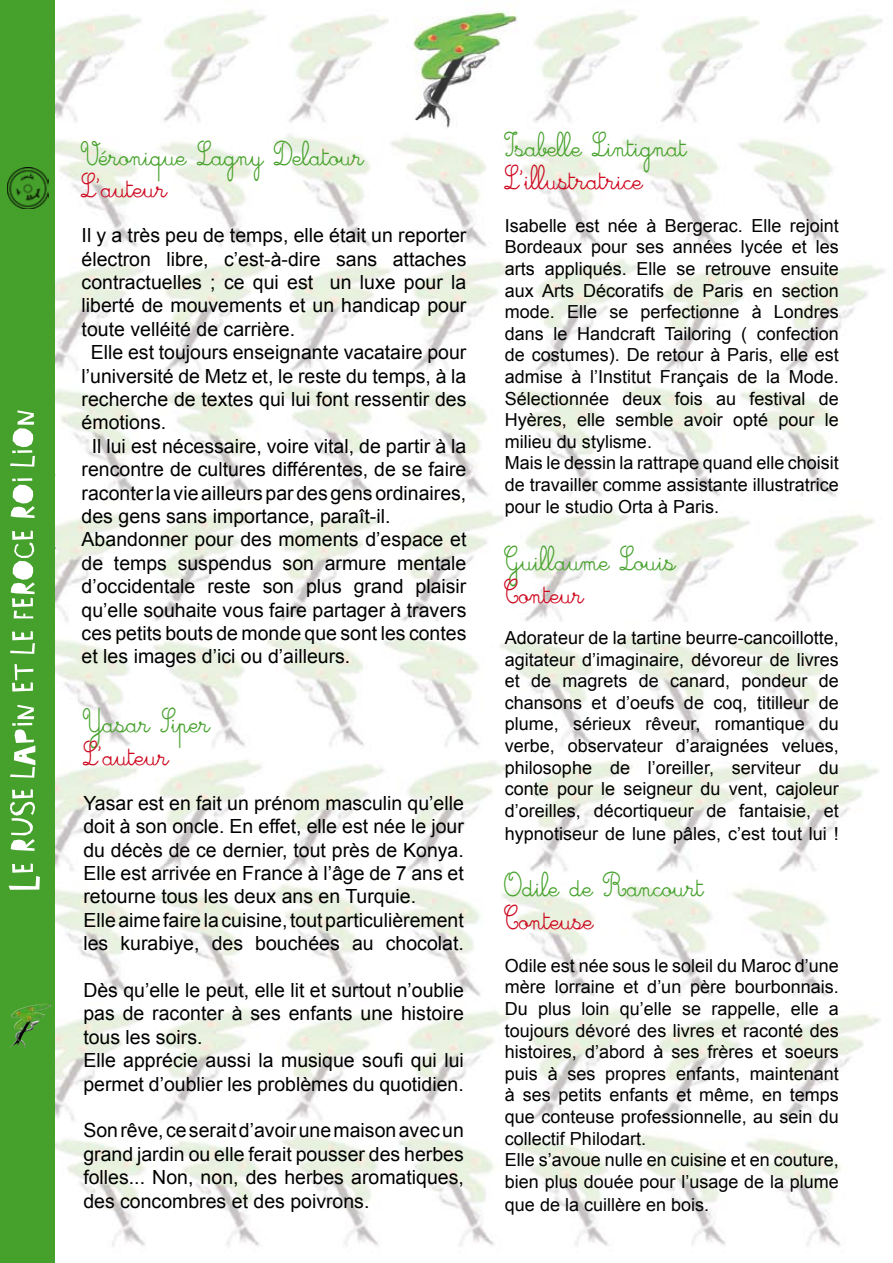
<style>
.page{position:relative;width:893px;height:1263px;background:#fff}
.page>*{position:absolute;margin:0;border:0;box-sizing:border-box;transform-origin:0 0}
.t1{font:27px "Cursivestandard";color:#45a12b}
.t2{font:27px "Cursivestandard";color:#cd071e}
.t3{font:19.5px/23.4px "Arial";color:#000}
.t4{font:18px/21.6px "Arial";color:#000}
</style>
<div class="page">
<img style="left:54px;top:0;width:831px;height:1263px">
<svg style="left:54px;top:569px;width:2px;height:9px"></svg>
<svg style="left:54px;top:543px;width:3px;height:8px"></svg>
<svg style="left:54px;top:470px;width:3px;height:8px"></svg>
<div style="left:0;top:0;width:54px;height:1263px;background:#45a12b"></div>
<svg style="left:9px;top:410px;width:31px;height:480px"></svg>
<img style="left:9px;top:1004px;width:36px;height:44px">
<img style="left:7px;top:168px;width:41px;height:40px">
<h1 class="t1" style="left:82px;top:140px;width:284px">Véronique Lagny Delatour</h1>
<h1 class="t2" style="left:82px;top:172px;width:87px">L’auteur</h1>
<p class="t3" style="left:82px;top:224px;width:386px">Il y a très peu de temps, elle était un reporter</p>
<p class="t3" style="left:82px;top:247px;width:386px">électron libre, c’est-à-dire sans attaches</p>
<p class="t3" style="left:82px;top:271px;width:386px">contractuelles ; ce qui est un luxe pour la</p>
<p class="t3" style="left:82px;top:294px;width:386px">liberté de mouvements et un handicap pour</p>
<p class="t3" style="left:82px;top:317px;width:215px">toute velléité de carrière.</p>
<p class="t3" style="left:91px;top:341px;width:377px">Elle est toujours enseignante vacataire pour</p>
<p class="t3" style="left:82px;top:364px;width:386px">l’université de Metz et, le reste du temps, à la</p>
<p class="t3" style="left:82px;top:388px;width:386px">recherche de textes qui lui font ressentir des</p>
<p class="t3" style="left:82px;top:411px;width:86px">émotions.</p>
<p class="t3" style="left:92px;top:434px;width:376px">Il lui est nécessaire, voire vital, de partir à la</p>
<p class="t3" style="left:82px;top:458px;width:386px">rencontre de cultures différentes, de se faire</p>
<p class="t3" style="left:82px;top:481px;width:386px">raconter la vie ailleurs par des gens ordinaires,</p>
<p class="t3" style="left:82px;top:505px;width:310px">des gens sans importance, paraît-il.</p>
<p class="t3" style="left:82px;top:528px;width:386px">Abandonner pour des moments d’espace et</p>
<p class="t3" style="left:82px;top:551px;width:386px">de temps suspendus son armure mentale</p>
<p class="t3" style="left:82px;top:575px;width:386px">d’occidentale reste son plus grand plaisir</p>
<p class="t3" style="left:82px;top:598px;width:386px">qu’elle souhaite vous faire partager à travers</p>
<p class="t3" style="left:82px;top:622px;width:386px">ces petits bouts de monde que sont les contes</p>
<p class="t3" style="left:82px;top:645px;width:270px">et les images d’ici ou d’ailleurs.</p>
<h1 class="t1" style="left:83px;top:707px;width:129px">Yasar Siper</h1>
<h1 class="t2" style="left:83px;top:740px;width:87px">L’auteur</h1>
<p class="t3" style="left:83px;top:791px;width:382px">Yasar est en fait un prénom masculin qu’elle doit à son oncle. En effet, elle est née le jour du décès de ce dernier, tout près de Konya.<br>Elle est arrivée en France à l’âge de 7 ans et retourne tous les deux ans en Turquie.<br>Elle aime faire la cuisine, tout particulièrement les kurabiye, des bouchées au chocolat.</p>
<p class="t3" style="left:83px;top:979px;width:382px">Dès qu’elle le peut, elle lit et surtout n’oublie pas de raconter à ses enfants une histoire tous les soirs.<br>Elle apprécie aussi la musique soufi qui lui permet d’oublier les problèmes du quotidien.</p>
<p class="t3" style="left:83px;top:1119px;width:382px;text-align:justify">Son rêve, ce serait d’avoir une maison avec un grand jardin ou elle ferait pousser des herbes folles... Non, non, des herbes aromatiques, des concombres et des poivrons.</p>
<h1 class="t1" style="left:505px;top:131px;width:184px">Isabelle Lintignat</h1>
<h1 class="t2" style="left:505px;top:163px;width:139px">L’illustratrice</h1>
<p class="t4" style="left:505px;top:215px;width:335px">Isabelle est née à Bergerac. Elle rejoint Bordeaux pour ses années lycée et les arts appliqués. Elle se retrouve ensuite aux Arts Décoratifs de Paris en section mode. Elle se perfectionne à Londres dans le Handcraft Tailoring ( confection de costumes). De retour à Paris, elle est admise à l’Institut Français de la Mode.<br>Sélectionnée deux fois au festival de Hyères, elle semble avoir opté pour le milieu du stylisme.<br>Mais le dessin la rattrape quand elle choisit de travailler comme assistante illustratrice pour le studio Orta à Paris.</p>
<h1 class="t1" style="left:505px;top:545px;width:172px">Guillaume Louis</h1>
<h1 class="t2" style="left:505px;top:577px;width:81px">Conteur</h1>
<p class="t4" style="left:505px;top:627px;width:335px;text-align:justify">Adorateur de la tartine beurre-cancoillotte, agitateur d’imaginaire, dévoreur de livres et de magrets de canard, pondeur de chansons et d’oeufs de coq, titilleur de plume, sérieux rêveur, romantique du verbe, observateur d’araignées velues, philosophe de l’oreiller, serviteur du conte pour le seigneur du vent, cajoleur d’oreilles, décortiqueur de fantaisie, et</p>
<p class="t4" style="left:505px;top:823px;width:335px">hypnotiseur de lune pâles, c’est tout lui !</p>
<h1 class="t1" style="left:505px;top:871px;width:200px">Odile de Rancourt</h1>
<h1 class="t2" style="left:505px;top:903px;width:90px">Conteuse</h1>
<p class="t4" style="left:505px;top:955px;width:335px">Odile est née sous le soleil du Maroc d’une mère lorraine et d’un père bourbonnais.<br>Du plus loin qu’elle se rappelle, elle a toujours dévoré des livres et raconté des histoires, d’abord à ses frères et soeurs puis à ses propres enfants, maintenant à ses petits enfants et même, en temps que conteuse professionnelle, au sein du collectif Philodart.<br>Elle s’avoue nulle en cuisine et en couture, bien plus douée pour l’usage de la plume</p>
<p class="t4" style="left:505px;top:1194px;width:206px">que de la cuillère en bois.</p>
</div>
